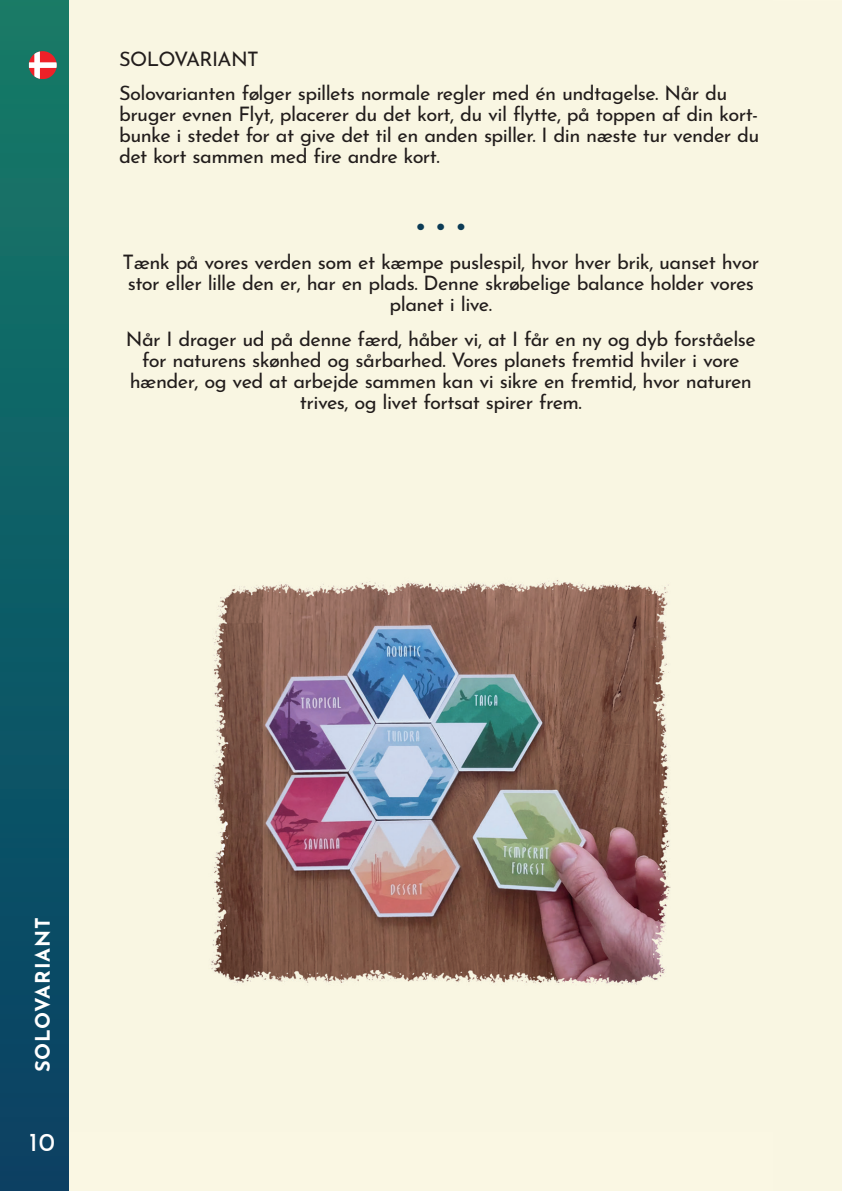
<style>
.page{position:relative;width:842px;height:1191px;background:#faf7e3}
.page>*{position:absolute;margin:0;border:0;box-sizing:border-box;transform-origin:0 0}
.t1{font:26px "Josefin Sans";color:#0d3f62}
.t2{font:26px "Josefin Sans";color:#fff}
.t3{font:20px/21px "Josefin Sans";letter-spacing:-.03em;color:#231f20;text-align:center}
.t4{font:700 20px "Josefin Sans";letter-spacing:.04em;color:#fff}
</style>
<div class="page">
<img style="left:68px;top:0;width:603px;height:1131px">
<div style="left:0;top:0;width:68px;height:1191px;background:linear-gradient(to bottom,#157b67,#083f64)"></div>
<svg style="left:29px;top:51px;width:28px;height:28px"></svg>
<p class="t3" style="left:119px;top:39px;width:610px;line-height:34.4px;text-align:left">SOLOVARIANT<br>Solovarianten følger spillets normale regler med én undtagelse. Når du</p>
<p class="t3" style="left:119px;top:101px;width:642px;text-align:justify">bruger evnen Flyt, placerer du det kort, du vil flytte, på toppen af din kort&shy;bunke i stedet for at give det til en anden spiller. I din næste tur vender du det kort sammen med fire andre kort.</p>
<h1 class="t1" style="left:414px;top:204px;width:54px">• • •</h1>
<p class="t3" style="left:123px;top:249px;width:638px">Tænk på vores verden som et kæmpe puslespil, hvor hver brik, uanset hvor stor eller lille den er, har en plads. Denne skrøbelige balance holder vores planet i live.</p>
<p class="t3" style="left:126px;top:326px;width:631px">Når I drager ud på denne færd, håber vi, at I får en ny og dyb forståelse for naturens skønhed og sårbarhed. Vores planets fremtid hviler i vore hænder, og ved at arbejde sammen kan vi sikre en fremtid, hvor naturen trives, og livet fortsat spirer frem.</p>
<p class="t4" style="left:25px;top:1072px;width:156px;rotate:-90deg">SOLOVARIANT</p>
<h1 class="t2" style="left:29px;top:1120px;width:27px">10</h1>
</div>
